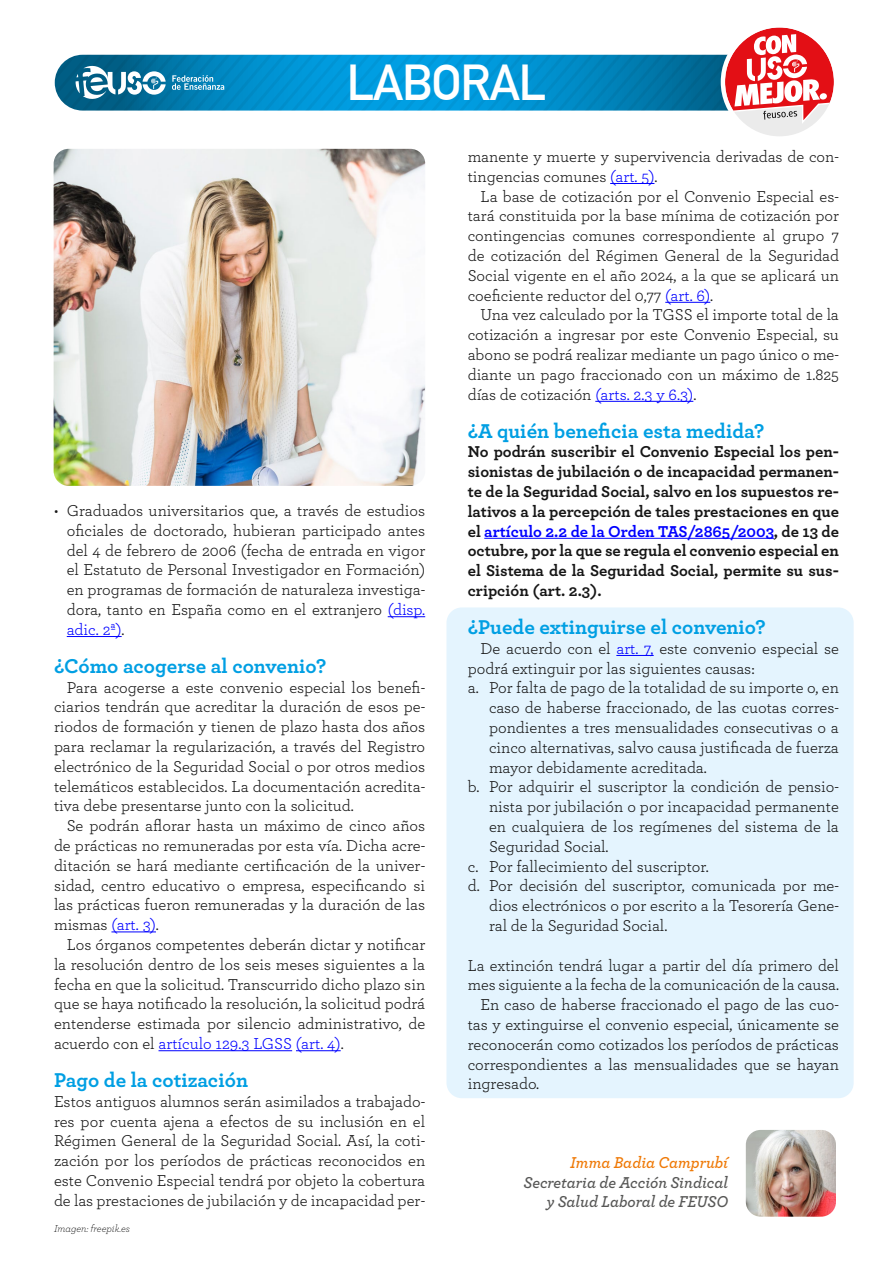
<style>
.page{position:relative;width:893px;height:1263px;background:#fff}
.page>*{position:absolute;margin:0;border:0;box-sizing:border-box;transform-origin:0 0}
.t1{font:700 49.35px "DIN Alternate";letter-spacing:-.02em;color:#fff}
.t2{font:700 21px "Archer Pro";color:#009fe3}
.t3{font:16.5px/19.8px "Archer Pro";color:#161616;text-align:justify}
.t4{font:700 16.5px/19.8px "Archer Pro";color:#161616;text-align:justify}
.t5{font:italic 600 16.5px/19.5px "Archer Pro";letter-spacing:-.005em;color:#575756;text-align:right}
.t6{font:italic 600 16.5px "Archer Pro";letter-spacing:-.005em;color:#ef7906}
.t7{font:italic 300 10.5px "Archer Pro";color:#000}
.s1{color:#00f}
</style>
<div class="page">
<div style="left:446px;top:607px;width:408px;height:491px;background:#e4f4fe;border-radius:15px"></div>
<hr style="left:388px;top:616px;width:37px;height:1px;background:#00f">
<hr style="left:67px;top:636px;width:55px;height:1px;background:#00f">
<hr style="left:111px;top:931px;width:45px;height:1px;background:#00f">
<hr style="left:159px;top:1050px;width:133px;height:1px;background:#00f">
<hr style="left:296px;top:1050px;width:45px;height:1px;background:#00f">
<hr style="left:610px;top:183px;width:44px;height:1px;background:#00f">
<hr style="left:665px;top:302px;width:45px;height:1px;background:#00f">
<hr style="left:595px;top:401px;width:98px;height:1px;background:#00f">
<hr style="left:484px;top:538px;width:290px;height:1px;background:#00f">
<hr style="left:616px;top:655px;width:38px;height:1px;background:#00f">
<img style="left:747px;top:1131px;width:88px;height:85px">
<div style="left:743px;top:1127px;width:96px;height:93px;border:3px solid #fff;border-radius:16px"></div>
<div style="left:721px;top:23px;width:117px;height:118px;border:4px solid #fff;border-radius:50%"></div>
<svg style="left:55px;top:27px;width:779px;height:109px"></svg>
<img style="left:54px;top:149px;width:371px;height:337px">
<h1 class="t1" style="left:347px;top:45px;width:201px">LABORAL</h1>
<p class="t3" style="left:67px;top:500px;width:360px;text-indent:-13px">• Graduados universitarios que, a través de estudios oficiales de doctorado, hubieran participado antes del 4 de febrero de 2006 (fecha de entrada en vigor el Estatuto de Personal Investigador en Formación) en programas de formación de naturaleza investiga&shy;dora, tanto en España como en el extranjero <span class="s1">(disp. adic. 2ª)</span>.</p>
<p class="t2" style="left:54px;top:649px;width:274px">¿Cómo acogerse al convenio?</p>
<p class="t3" style="left:54px;top:676px;width:373px;text-indent:13px">Para acogerse a este convenio especial los benefi&shy;ciarios tendrán que acreditar la duración de esos pe&shy;riodos de formación y tienen de plazo hasta dos años para reclamar la regularización, a través del Registro electrónico de la Seguridad Social o por otros medios telemáticos establecidos. La documentación acredita&shy;tiva debe presentarse junto con la solicitud.</p>
<p class="t3" style="left:54px;top:815px;width:373px;text-indent:13px">Se podrán aflorar hasta un máximo de cinco años de prácticas no remuneradas por esta vía. Dicha acre&shy;ditación se hará mediante certificación de la univer&shy;sidad, centro educativo o empresa, especificando si las prácticas fueron remuneradas y la duración de las mismas <span class="s1">(art. 3)</span>.</p>
<p class="t3" style="left:54px;top:934px;width:373px;text-indent:13px">Los órganos competentes deberán dictar y notificar la resolución dentro de los seis meses siguientes a la fecha en que la solicitud. Transcurrido dicho plazo sin que se haya notificado la resolución, la solicitud podrá entenderse estimada por silencio administrativo, de acuerdo con el <span class="s1">artículo 129.3 LGSS (art. 4)</span>.</p>
<p class="t2" style="left:54px;top:1063px;width:195px">Pago de la cotización</p>
<p class="t3" style="left:54px;top:1091px;width:373px">Estos antiguos alumnos serán asimilados a trabajado&shy;res por cuenta ajena a efectos de su inclusión en el Régimen General de la Seguridad Social. Así, la coti&shy;zación por los períodos de prácticas reconocidos en este Convenio Especial tendrá por objeto la cobertura de las prestaciones de jubilación y de incapacidad per-</p>
<p class="t7" style="left:54px;top:1221px;width:78px">Imagen: freepik.es</p>
<p class="t3" style="left:468px;top:146px;width:373px">manente y muerte y supervivencia derivadas de con&shy;tingencias comunes <span class="s1">(art. 5)</span>.</p>
<p class="t3" style="left:468px;top:185px;width:373px;text-indent:13px">La base de cotización por el Convenio Especial es&shy;tará constituida por la base mínima de cotización por contingencias comunes correspondiente al grupo 7 de cotización del Régimen General de la Seguridad Social vigente en el año 2024, a la que se aplicará un coeficiente reductor del 0,77 <span class="s1">(art. 6)</span>.</p>
<p class="t3" style="left:468px;top:304px;width:373px;text-indent:13px">Una vez calculado por la TGSS el importe total de la cotización a ingresar por este Convenio Especial, su abono se podrá realizar mediante un pago único o me&shy;diante un pago fraccionado con un máximo de 1.825 días de cotización <span class="s1">(arts. 2.3 y 6.3)</span>.</p>
<p class="t2" style="left:468px;top:414px;width:298px">¿A quién beneficia esta medida?</p>
<p class="t4" style="left:468px;top:441px;width:373px">No podrán suscribir el Convenio Especial los pen&shy;sionistas de jubilación o de incapacidad permanen&shy;te de la Seguridad Social, salvo en los supuestos re&shy;lativos a la percepción de tales prestaciones en que el <span class="s1">artículo 2.2 de la Orden TAS/2865/2003</span>, de 13 de octubre, por la que se regula el convenio especial en el Sistema de la Seguridad Social, permite su sus&shy;cripción (art. 2.3).</p>
<p class="t2" style="left:468px;top:610px;width:300px">¿Puede extinguirse el convenio?</p>
<p class="t3" style="left:480px;top:638px;width:360px">De acuerdo con el <span class="s1">art. 7,</span> este convenio especial se</p>
<p class="t3" style="left:468px;top:657px;width:288px">podrá extinguir por las siguientes causas:</p>
<p class="t3" style="left:468px;top:677px;width:373px">a. Por falta de pago de la totalidad de su importe o, en</p>
<p class="t3" style="left:489px;top:697px;width:351px">caso de haberse fraccionado, de las cuotas corres-</p>
<p class="t3" style="left:489px;top:717px;width:351px">pondientes a tres mensualidades consecutivas o a</p>
<p class="t3" style="left:489px;top:737px;width:351px">cinco alternativas, salvo causa justificada de fuerza</p>
<p class="t3" style="left:489px;top:756px;width:219px">mayor debidamente acreditada.</p>
<p class="t3" style="left:468px;top:776px;width:373px">b. Por adquirir el suscriptor la condición de pensio-</p>
<p class="t3" style="left:489px;top:796px;width:351px">nista por jubilación o por incapacidad permanente</p>
<p class="t3" style="left:489px;top:816px;width:351px">en cualquiera de los regímenes del sistema de la</p>
<p class="t3" style="left:489px;top:836px;width:121px">Seguridad Social.</p>
<p class="t3" style="left:468px;top:855px;width:243px">c. Por fallecimiento del suscriptor.</p>
<p class="t3" style="left:468px;top:875px;width:373px">d. Por decisión del suscriptor, comunicada por me-</p>
<p class="t3" style="left:489px;top:895px;width:351px">dios electrónicos o por escrito a la Tesorería Gene-</p>
<p class="t3" style="left:489px;top:915px;width:180px">ral de la Seguridad Social.</p>
<p class="t3" style="left:468px;top:954px;width:373px">La extinción tendrá lugar a partir del día primero del</p>
<p class="t3" style="left:468px;top:974px;width:373px">mes siguiente a la fecha de la comunicación de la causa.</p>
<p class="t3" style="left:480px;top:994px;width:360px">En caso de haberse fraccionado el pago de las cuo-</p>
<p class="t3" style="left:468px;top:1014px;width:373px">tas y extinguirse el convenio especial, únicamente se</p>
<p class="t3" style="left:468px;top:1034px;width:373px">reconocerán como cotizados los períodos de prácticas</p>
<p class="t3" style="left:468px;top:1053px;width:373px">correspondientes a las mensualidades que se hayan</p>
<p class="t3" style="left:468px;top:1073px;width:73px">ingresado.</p>
<p class="t6" style="left:570px;top:1150px;width:159px">Imma Badia Camprubí</p>
<p class="t5" style="left:524px;top:1171px;width:206px">Secretaria de Acción Sindical y Salud Laboral de FEUSO</p>
</div>
